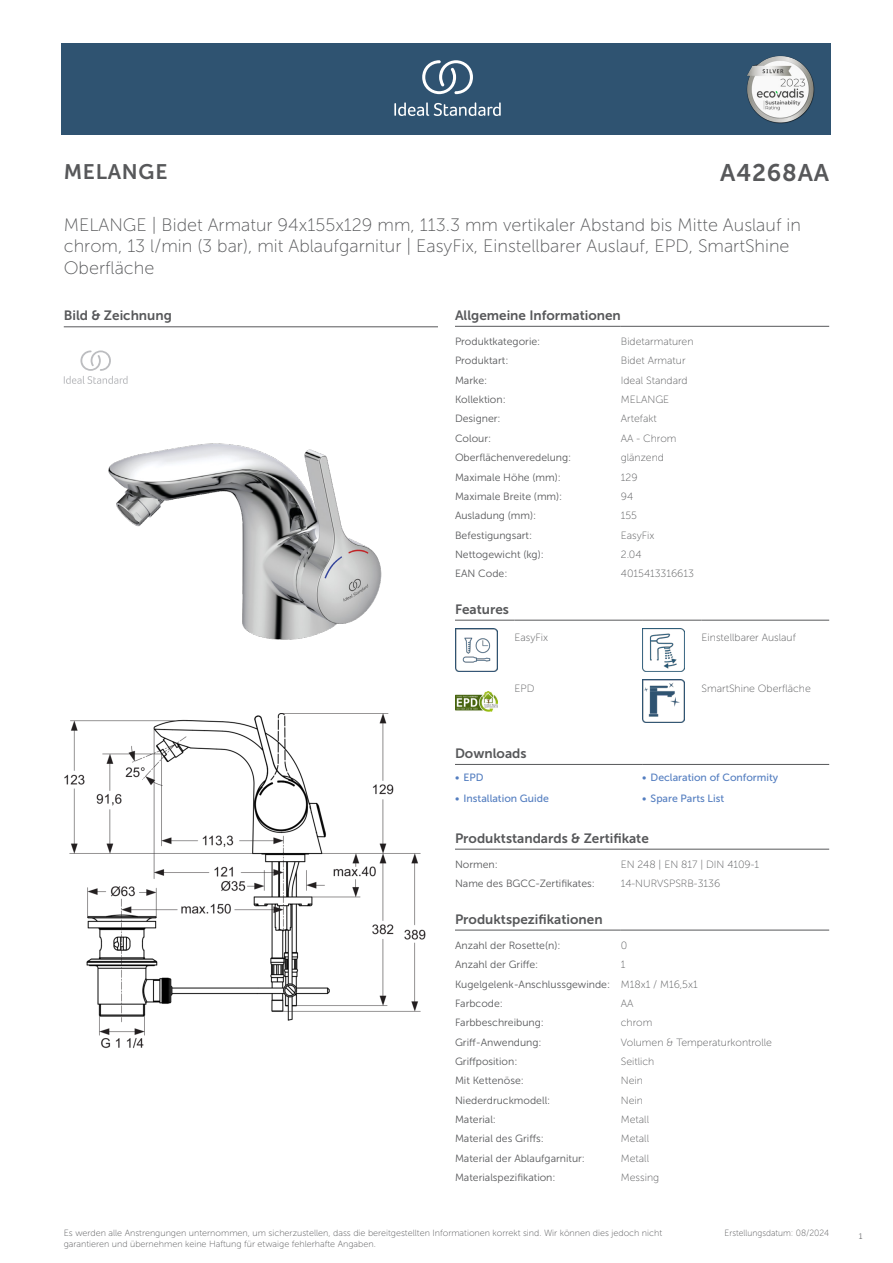
<style>
.page{position:relative;width:893px;height:1263px;background:#fff}
.page>*{position:absolute;margin:0;border:0;box-sizing:border-box;transform-origin:0 0}
.ID{font:24px "Museo Sans 700";letter-spacing:.035em;color:#57585a}
.SUITE_NAME{font:21px "Museo Sans 700";letter-spacing:.035em;color:#57585a}
.Product_description__L3{font:18px/21.6px "Museo Sans 100";color:#57585a}
.head_9pt{font:13.5px "Museo Sans 700";color:#57585a}
.head_general{font:10.5px "Museo Sans 300";color:#57585a}
.value_general{font:10.5px "Museo Sans 100";color:#57585a}
.t1{font:10.5px "Museo Sans 500";color:#547ec0}
.Disclaimer{font:9px/10.8px "Museo Sans 100";color:#57585a}
.Date_created{font:9px "Museo Sans 100";color:#57585a;scale:.95 1}
.t2{font:300 9px "Calibri";color:#57585a;scale:.95 1}
</style>
<div class="page">
<div style="left:62px;top:43px;width:769px;height:91px;background:#2f5371"></div>
<hr style="left:455px;top:326px;width:166px;height:1px;background:#57585a">
<hr style="left:621px;top:326px;width:208px;height:1px;background:#57585a">
<hr style="left:455px;top:620px;width:59px;height:1px;background:#57585a">
<hr style="left:514px;top:620px;width:128px;height:1px;background:#57585a">
<hr style="left:642px;top:620px;width:60px;height:1px;background:#57585a">
<hr style="left:702px;top:620px;width:127px;height:1px;background:#57585a">
<img style="left:455px;top:629px;width:42px;height:42px">
<img style="left:642px;top:629px;width:43px;height:42px">
<img style="left:455px;top:691px;width:42px;height:20px">
<img style="left:642px;top:680px;width:43px;height:42px">
<hr style="left:455px;top:764px;width:187px;height:1px;background:#57585a">
<hr style="left:642px;top:764px;width:187px;height:1px;background:#57585a">
<hr style="left:455px;top:849px;width:166px;height:1px;background:#57585a">
<hr style="left:621px;top:849px;width:208px;height:1px;background:#57585a">
<hr style="left:455px;top:930px;width:166px;height:1px;background:#57585a">
<hr style="left:621px;top:930px;width:208px;height:1px;background:#57585a">
<img style="left:64px;top:714px;width:361px;height:335px">
<hr style="left:64px;top:327px;width:374px;height:1px;background:#57585a">
<svg style="left:64px;top:350px;width:64px;height:34px"></svg>
<img style="left:108px;top:443px;width:274px;height:197px">
<svg style="left:394px;top:102px;width:107px;height:14px"></svg>
<svg style="left:422px;top:60px;width:51px;height:34px"></svg>
<img style="left:746px;top:56px;width:68px;height:67px">
<p class="SUITE_NAME" style="left:64px;top:160px;width:105px">MELANGE</p>
<p class="ID" style="left:720px;top:160px;width:110px">A4268AA</p>
<p class="Product_description__L3" style="left:64px;top:214px;width:739px">MELANGE | Bidet Armatur 94x155x129 mm, 113.3 mm vertikaler Abstand bis Mitte Auslauf in chrom, 13 l/min (3 bar), mit Ablaufgarnitur | EasyFix, Einstellbarer Auslauf, EPD, SmartShine<br>Oberfläche</p>
<p class="head_9pt" style="left:64px;top:308px;width:110px">Bild &amp; Zeichnung</p>
<p class="head_9pt" style="left:455px;top:308px;width:167px">Allgemeine Informationen</p>
<p class="head_general" style="left:455px;top:336px;width:87px">Produktkategorie:</p>
<p class="value_general" style="left:621px;top:336px;width:74px">Bidetarmaturen</p>
<p class="head_general" style="left:455px;top:355px;width:55px">Produktart:</p>
<p class="value_general" style="left:621px;top:355px;width:66px">Bidet Armatur</p>
<p class="head_general" style="left:455px;top:374px;width:34px">Marke:</p>
<p class="value_general" style="left:621px;top:374px;width:68px">Ideal Standard</p>
<p class="head_general" style="left:455px;top:394px;width:52px">Kollektion:</p>
<p class="value_general" style="left:621px;top:394px;width:50px">MELANGE</p>
<p class="head_general" style="left:455px;top:413px;width:47px">Designer:</p>
<p class="value_general" style="left:621px;top:413px;width:37px">Artefakt</p>
<p class="head_general" style="left:455px;top:432px;width:38px">Colour:</p>
<p class="value_general" style="left:621px;top:433px;width:57px">AA - Chrom</p>
<p class="head_general" style="left:455px;top:452px;width:118px">Oberflächenveredelung:</p>
<p class="value_general" style="left:621px;top:452px;width:45px">glänzend</p>
<p class="head_general" style="left:455px;top:471px;width:107px">Maximale Höhe (mm):</p>
<p class="value_general" style="left:621px;top:471px;width:18px">129</p>
<p class="head_general" style="left:455px;top:491px;width:109px">Maximale Breite (mm):</p>
<p class="value_general" style="left:621px;top:491px;width:14px">94</p>
<p class="head_general" style="left:455px;top:510px;width:83px">Ausladung (mm):</p>
<p class="value_general" style="left:621px;top:510px;width:18px">155</p>
<p class="head_general" style="left:455px;top:529px;width:79px">Befestigungsart:</p>
<p class="value_general" style="left:621px;top:529px;width:35px">EasyFix</p>
<p class="head_general" style="left:455px;top:549px;width:90px">Nettogewicht (kg):</p>
<p class="value_general" style="left:621px;top:549px;width:22px">2.04</p>
<p class="head_general" style="left:455px;top:568px;width:54px">EAN Code:</p>
<p class="value_general" style="left:621px;top:568px;width:75px">4015413316613</p>
<p class="head_9pt" style="left:455px;top:602px;width:55px">Features</p>
<p class="value_general" style="left:514px;top:632px;width:35px">EasyFix</p>
<p class="value_general" style="left:702px;top:632px;width:96px">Einstellbarer Auslauf</p>
<p class="value_general" style="left:514px;top:683px;width:21px">EPD</p>
<p class="value_general" style="left:702px;top:683px;width:111px">SmartShine Oberfläche</p>
<p class="head_9pt" style="left:455px;top:746px;width:73px">Downloads</p>
<p class="t1" style="left:455px;top:772px;width:30px">• EPD</p>
<p class="t1" style="left:642px;top:772px;width:138px">• Declaration of Conformity</p>
<p class="t1" style="left:455px;top:793px;width:95px">• Installation Guide</p>
<p class="t1" style="left:642px;top:793px;width:84px">• Spare Parts List</p>
<p class="head_9pt" style="left:455px;top:831px;width:195px">Produktstandards &amp; Zertifikate</p>
<p class="head_general" style="left:455px;top:858px;width:44px">Normen:</p>
<p class="value_general" style="left:621px;top:859px;width:140px">EN 248 | EN 817 | DIN 4109-1</p>
<p class="head_general" style="left:455px;top:878px;width:141px">Name des BGCC-Zertifikates:</p>
<p class="value_general" style="left:621px;top:878px;width:101px">14-NURVSPSRB-3136</p>
<p class="head_9pt" style="left:455px;top:911px;width:149px">Produktspezifikationen</p>
<p class="head_general" style="left:455px;top:939px;width:107px">Anzahl der Rosette(n):</p>
<p class="value_general" style="left:621px;top:939px;width:8px">0</p>
<p class="head_general" style="left:455px;top:959px;width:85px">Anzahl der Griffe:</p>
<p class="value_general" style="left:621px;top:959px;width:6px">1</p>
<p class="head_general" style="left:455px;top:978px;width:157px">Kugelgelenk-Anschlussgewinde:</p>
<p class="value_general" style="left:621px;top:978px;width:78px">M18x1 / M16,5x1</p>
<p class="head_general" style="left:455px;top:997px;width:49px">Farbcode:</p>
<p class="value_general" style="left:621px;top:998px;width:14px">AA</p>
<p class="head_general" style="left:455px;top:1017px;width:90px">Farbbeschreibung:</p>
<p class="value_general" style="left:621px;top:1017px;width:33px">chrom</p>
<p class="head_general" style="left:455px;top:1036px;width:88px">Griff-Anwendung:</p>
<p class="value_general" style="left:621px;top:1036px;width:153px">Volumen &amp; Temperaturkontrolle</p>
<p class="head_general" style="left:455px;top:1056px;width:64px">Griffposition:</p>
<p class="value_general" style="left:621px;top:1056px;width:35px">Seitlich</p>
<p class="head_general" style="left:455px;top:1075px;width:70px">Mit Kettenöse:</p>
<p class="value_general" style="left:621px;top:1075px;width:24px">Nein</p>
<p class="head_general" style="left:455px;top:1094px;width:97px">Niederdruckmodell:</p>
<p class="value_general" style="left:621px;top:1094px;width:24px">Nein</p>
<p class="head_general" style="left:455px;top:1114px;width:43px">Material:</p>
<p class="value_general" style="left:621px;top:1114px;width:30px">Metall</p>
<p class="head_general" style="left:455px;top:1133px;width:90px">Material des Griffs:</p>
<p class="value_general" style="left:621px;top:1133px;width:30px">Metall</p>
<p class="head_general" style="left:455px;top:1152px;width:132px">Material der Ablaufgarnitur:</p>
<p class="value_general" style="left:621px;top:1152px;width:30px">Metall</p>
<p class="head_general" style="left:455px;top:1172px;width:102px">Materialspezifikation:</p>
<p class="value_general" style="left:621px;top:1172px;width:40px">Messing</p>
<p class="Disclaimer" style="left:64px;top:1227px;width:600px">Es werden alle Anstrengungen unternommen, um sicherzustellen, dass die bereitgestellten Informationen korrekt sind. Wir können dies jedoch nicht garantieren und übernehmen keine Haftung für etwaige fehlerhafte Angaben.</p>
<p class="Date_created" style="left:725px;top:1228px;width:112px">Erstellungsdatum: 08/2024</p>
<p class="t2" style="left:858px;top:1230px;width:6px">1</p>
</div>
